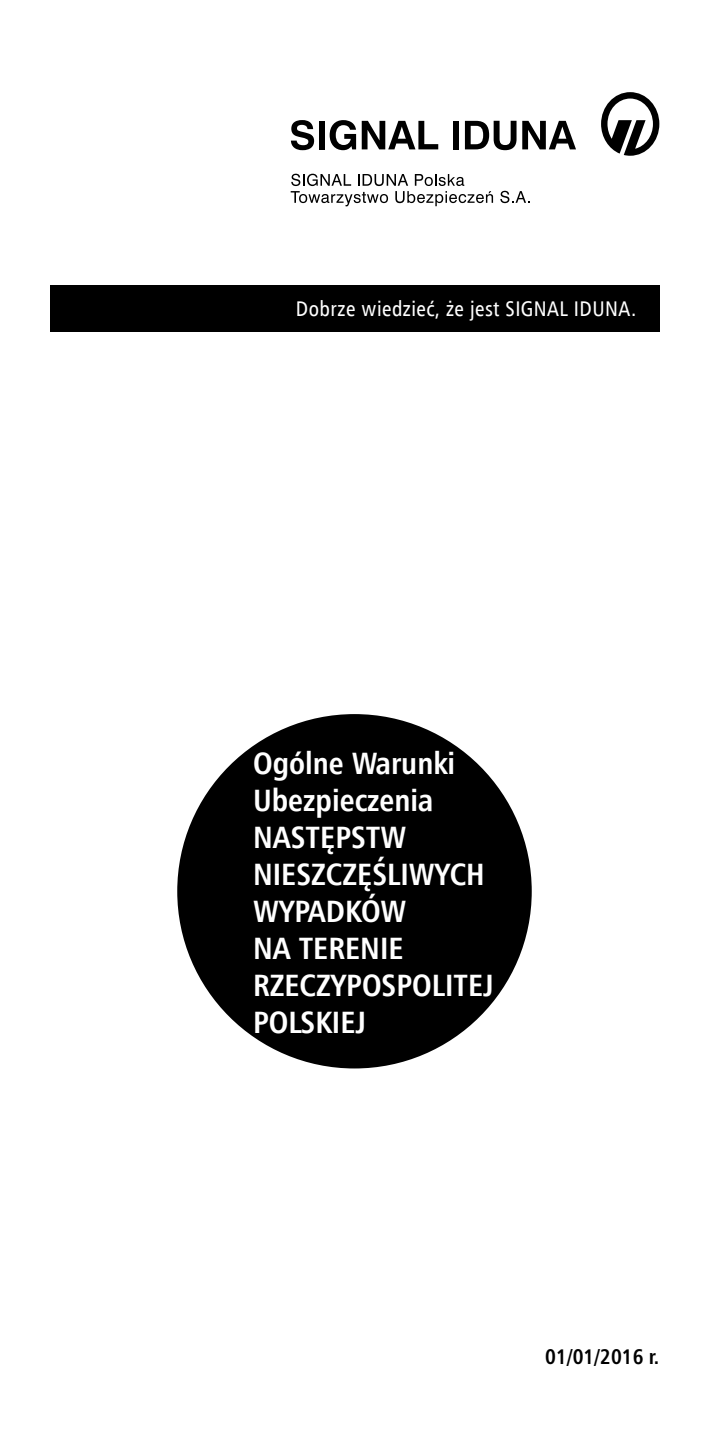
<style>
.page{position:relative;width:709px;height:1453px;background:#fff}
.page>*{position:absolute;margin:0;border:0;box-sizing:border-box;transform-origin:0 0}
.t1{font:700 31px/37px "Humnst 777 Cn EU";color:#fff}
.t2{font:21.25px "Humnst 777 Cn EU";letter-spacing:.02em;color:#fff}
.t3{font:700 21.25px "Humnst 777 Cn EU";color:#000}
</style>
<div class="page">
<div style="left:50px;top:285px;width:609px;height:46px;background:#000"></div>
<div style="left:177px;top:714px;width:354px;height:354px;background:#000;border-radius:50%"></div>
<svg style="left:500px;top:191px;width:30px;height:12px"></svg>
<svg style="left:291px;top:174px;width:202px;height:32px"></svg>
<svg style="left:601px;top:92px;width:58px;height:64px"></svg>
<svg style="left:291px;top:120px;width:23px;height:30px"></svg>
<div style="left:319px;top:121px;width:6px;height:28px;background:#000"></div>
<svg style="left:329px;top:120px;width:27px;height:30px"></svg>
<svg style="left:362px;top:121px;width:76px;height:28px"></svg>
<div style="left:453px;top:121px;width:6px;height:28px;background:#000"></div>
<svg style="left:465px;top:121px;width:51px;height:29px"></svg>
<svg style="left:522px;top:121px;width:54px;height:28px"></svg>
<p class="t2" style="left:296px;top:296px;width:342px">Dobrze wiedzieć, że jest SIGNAL IDUNA.</p>
<p class="t1" style="left:253px;top:744px;width:242px">Ogólne Warunki<br>Ubezpieczenia<br>NASTĘPSTW<br>NIESZCZĘŚLIWYCH<br>WYPADKÓW<br>NA TERENIE<br>RZECZYPOSPOLITEJ<br>POLSKIEJ</p>
<p class="t3" style="left:545px;top:1343px;width:115px">01/01/2016 r.</p>
</div>
